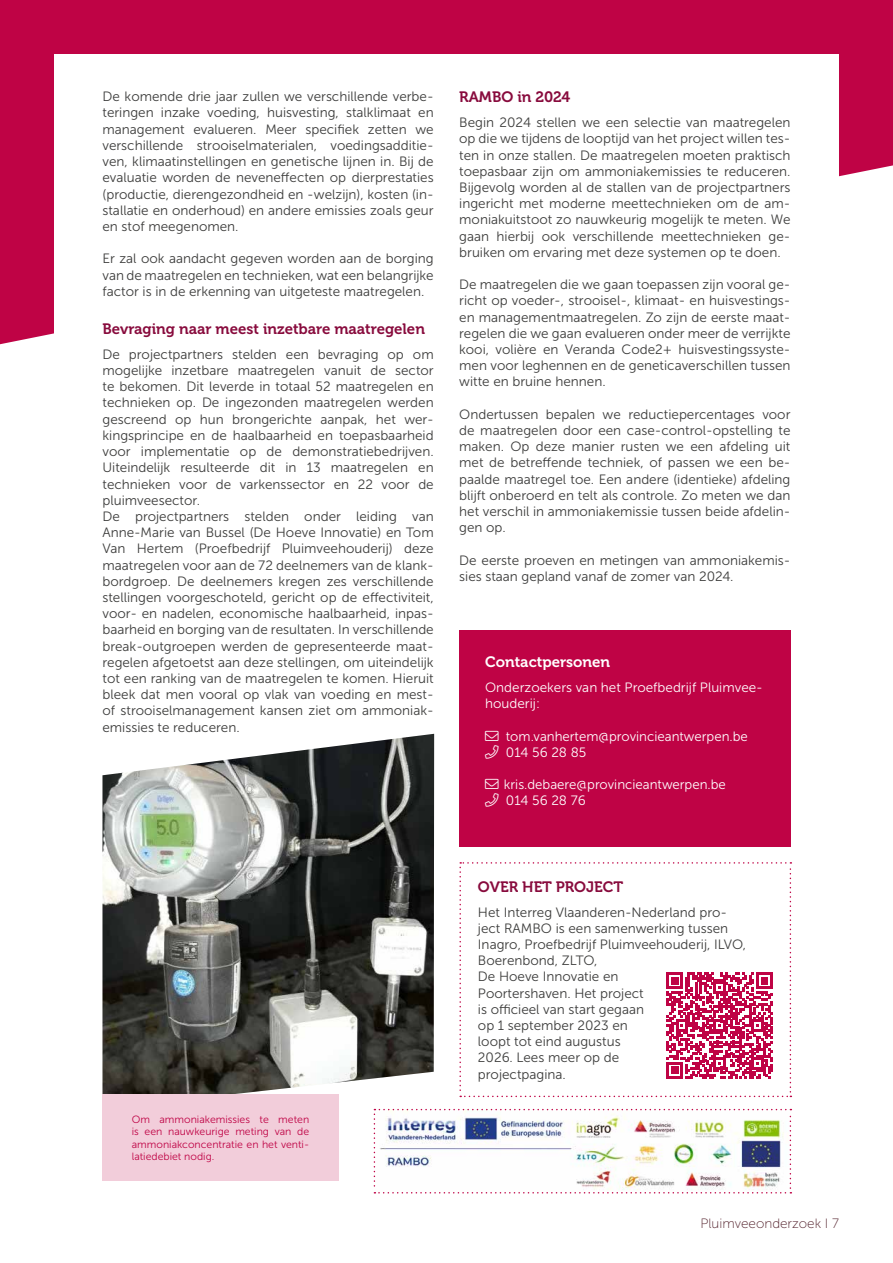
<style>
.page{position:relative;width:893px;height:1263px;background:#fff}
.page>*{position:absolute;margin:0;border:0;box-sizing:border-box;transform-origin:0 0}
.t1{font:15px "Museo 700";color:#880b3d}
.t2{font:15px "Museo 700";color:#fff}
.t3{font:13.5px/16.2px "Museo Sans 300";color:#3c3c3b;text-align:justify}
.t4{font:13.5px/16.2px "Museo Sans 300";color:#fff}
.t5{font:13.5px "Museo Sans 100";color:#4f1c27}
.t6{font:10.5px/12.6px "Museo Sans 300";color:#bf0345;text-align:justify}
</style>
<div class="page">
<svg style="left:0;top:0;width:893px;height:345px;background:#c6215b"></svg>
<svg style="left:54px;top:54px;width:785px;height:291px"></svg>
<img style="left:102px;top:734px;width:332px;height:375px">
<div style="left:102px;top:1094px;width:237px;height:87px;background:#f2cdda"></div>
<div style="left:460px;top:630px;width:331px;height:217px;background:#bf0345"></div>
<img style="left:374px;top:1109px;width:417px;height:84px">
<svg style="left:459px;top:862px;width:332px;height:235px"></svg>
<p class="t3" style="left:102px;top:89px;width:333px">De komende drie jaar zullen we verschillende verbe&shy;teringen inzake voeding, huisvesting, stalklimaat en management evalueren. Meer specifiek zetten we verschillende strooiselmaterialen, voedingsadditie&shy;ven, klimaatinstellingen en genetische lijnen in. Bij de evaluatie worden de neveneffecten op dierprestaties (productie, dierengezondheid en -welzijn), kosten (in&shy;stallatie en onderhoud) en andere emissies zoals geur en stof meegenomen.</p>
<p class="t3" style="left:102px;top:251px;width:333px">Er zal ook aandacht gegeven worden aan de borging van de maatregelen en technieken, wat een belangrijke factor is in de erkenning van uitgeteste maatregelen.</p>
<p class="t1" style="left:102px;top:321px;width:324px">Bevraging naar meest inzetbare maatregelen</p>
<p class="t3" style="left:102px;top:346px;width:333px;text-align:left">De projectpartners stelden een bevraging op om mogelijke inzetbare maatregelen vanuit de sector te bekomen. Dit leverde in totaal 52 maatregelen en technieken op. De ingezonden maatregelen werden gescreend op hun brongerichte aanpak, het wer&shy;kingsprincipe en de haalbaarheid en toepasbaarheid voor implementatie op de demonstratiebedrijven.<br>Uiteindelijk resulteerde dit in 13 maatregelen en technieken voor de varkenssector en 22 voor de pluimveesector.<br>De projectpartners stelden onder leiding van Anne-Marie van Bussel (De Hoeve Innovatie) en Tom Van Hertem (Proefbedrijf Pluimveehouderij) deze maatregelen voor aan de 72 deelnemers van de klank&shy;bordgroep. De deelnemers kregen zes verschillende stellingen voorgeschoteld, gericht op de effectiviteit, voor- en nadelen, economische haalbaarheid, inpas&shy;baarheid en borging van de resultaten. In verschillende break-outgroepen werden de gepresenteerde maat&shy;regelen afgetoetst aan deze stellingen, om uiteindelijk tot een ranking van de maatregelen te komen. Hieruit bleek dat men vooral op vlak van voeding en mest&shy;of strooiselmanagement kansen ziet om ammoniak&shy;emissies te reduceren.</p>
<p class="t1" style="left:459px;top:89px;width:113px">RAMBO in 2024</p>
<p class="t3" style="left:459px;top:114px;width:333px">Begin 2024 stellen we een selectie van maatregelen op die we tijdens de looptijd van het project willen tes&shy;ten in onze stallen. De maatregelen moeten praktisch toepasbaar zijn om ammoniakemissies te reduceren.<br>Bijgevolg worden al de stallen van de projectpartners ingericht met moderne meettechnieken om de am&shy;moniakuitstoot zo nauwkeurig mogelijk te meten. We gaan hierbij ook verschillende meettechnieken ge&shy;bruiken om ervaring met deze systemen op te doen.</p>
<p class="t3" style="left:459px;top:276px;width:333px">De maatregelen die we gaan toepassen zijn vooral ge&shy;richt op voeder-, strooisel-, klimaat- en huisvestings&shy;en managementmaatregelen. Zo zijn de eerste maat&shy;regelen die we gaan evalueren onder meer de verrijkte kooi, volière en Veranda Code2+ huisvestingssyste&shy;men voor leghennen en de geneticaverschillen tussen witte en bruine hennen.</p>
<p class="t3" style="left:459px;top:406px;width:333px">Ondertussen bepalen we reductiepercentages voor de maatregelen door een case-control-opstelling te maken. Op deze manier rusten we een afdeling uit met de betreffende techniek, of passen we een be&shy;paalde maatregel toe. Een andere (identieke) afdeling blijft onberoerd en telt als controle. Zo meten we dan het verschil in ammoniakemissie tussen beide afdelin&shy;gen op.</p>
<p class="t3" style="left:459px;top:552px;width:333px">De eerste proeven en metingen van ammoniakemis&shy;sies staan gepland vanaf de zomer van 2024.</p>
<p class="t2" style="left:485px;top:654px;width:127px">Contactpersonen</p>
<p class="t4" style="left:485px;top:679px;width:279px">Onderzoekers van het Proefbedrijf Pluimvee&shy;houderij:</p>
<p class="t4" style="left:485px;top:728px;width:264px">■❖●□ tom.vanhertem@provincieantwerpen.be</p>
<p class="t4" style="left:485px;top:744px;width:103px">□■ 014 56 28 85</p>
<p class="t4" style="left:485px;top:776px;width:242px">■❖●□ kris.debaere@provincieantwerpen.be</p>
<p class="t4" style="left:485px;top:793px;width:102px">□■ 014 56 28 76</p>
<p class="t6" style="left:132px;top:1113px;width:179px">Om ammoniakemissies te meten is een nauwkeurige meting van de ammoniakconcentratie en het venti&shy;latiedebiet nodig.</p>
<p class="t1" style="left:478px;top:878px;width:147px">OVER HET PROJECT</p>
<p class="t3" style="left:478px;top:904px;width:270px;text-align:left">Het Interreg Vlaanderen-Nederland pro&shy;ject RAMBO is een samenwerking tussen<br>Inagro, Proefbedrijf Pluimveehouderij, ILVO,<br>Boerenbond, ZLTO,<br>De Hoeve Innovatie en<br>Poortershaven. Het project<br>is officieel van start gegaan<br>op 1 september 2023 en<br>loopt tot eind augustus<br>2026. Lees meer op de<br>projectpagina.</p>
<p class="t5" style="left:700px;top:1216px;width:140px">Pluimveeonderzoek I 7</p>
</div>
